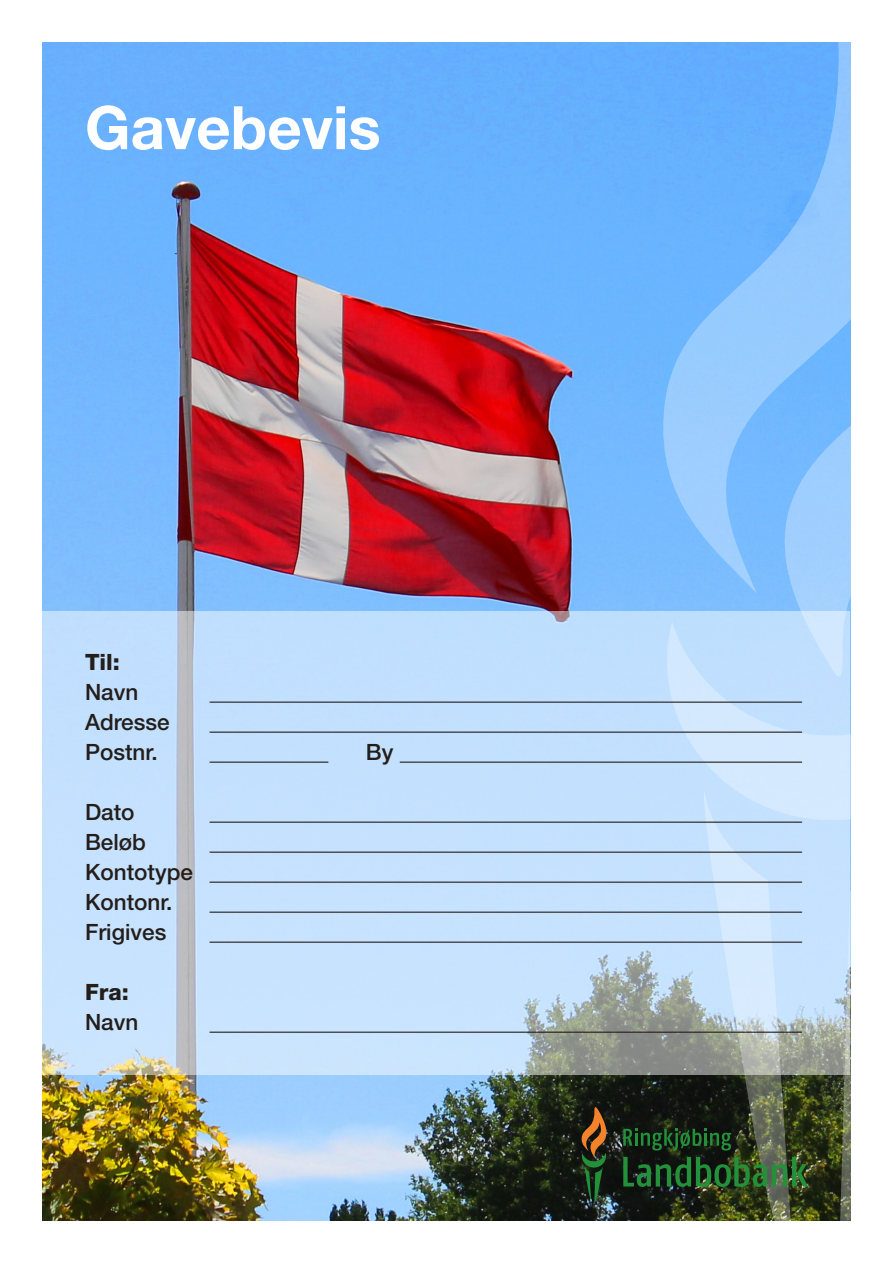
<style>
.page{position:relative;width:893px;height:1263px;background:#fff}
.page>*{position:absolute;margin:0;border:0;box-sizing:border-box;transform-origin:0 0}
.t1{font:700 60px "Helvetica Neue LT Std";color:#fff}
.t2{font:500 22.5px "Helvetica Neue LT Std";color:#241e1b}
.t3{font:800 22.5px "Helvetica Neue LT Std";color:#241e1b}
</style>
<div class="page">
<img style="left:43px;top:43px;width:795px;height:1177px">
<svg style="left:838px;top:811px;width:13px;height:410px;background:#626c57"></svg>
<img style="left:698px;top:1075px;width:96px;height:146px">
<svg style="left:663px;top:42px;width:188px;height:642px;background:#7dbdfd"></svg>
<svg style="left:43px;top:611px;width:807px;height:464px;background:#c2dcf5"></svg>
<hr style="left:210px;top:701px;width:592px;height:2px;background:#241e1b">
<hr style="left:210px;top:731px;width:592px;height:2px;background:#241e1b">
<hr style="left:210px;top:761px;width:118px;height:2px;background:#241e1b">
<hr style="left:400px;top:761px;width:402px;height:2px;background:#241e1b">
<hr style="left:210px;top:821px;width:592px;height:2px;background:#241e1b">
<hr style="left:210px;top:851px;width:592px;height:2px;background:#241e1b">
<hr style="left:210px;top:881px;width:592px;height:2px;background:#241e1b">
<hr style="left:210px;top:911px;width:592px;height:2px;background:#241e1b">
<hr style="left:210px;top:941px;width:592px;height:2px;background:#241e1b">
<hr style="left:210px;top:1031px;width:592px;height:2px;background:#241e1b">
<svg style="left:582px;top:1103px;width:24px;height:99px;background:#474220"></svg>
<img style="left:623px;top:1157px;width:185px;height:30px">
<svg style="left:623px;top:1129px;width:108px;height:21px;background:#17411e"></svg>
<p class="t1" style="left:85px;top:91px;width:297px">Gavebevis</p>
<p class="t3" style="left:85px;top:648px;width:37px">Til:</p>
<p class="t2" style="left:85px;top:678px;width:55px">Navn</p>
<p class="t2" style="left:85px;top:708px;width:86px">Adresse</p>
<p class="t2" style="left:85px;top:738px;width:74px">Postnr.</p>
<p class="t2" style="left:366px;top:738px;width:29px">By</p>
<p class="t2" style="left:85px;top:798px;width:51px">Dato</p>
<p class="t2" style="left:85px;top:828px;width:62px">Beløb</p>
<p class="t2" style="left:85px;top:858px;width:109px">Kontotype</p>
<p class="t2" style="left:85px;top:888px;width:89px">Kontonr.</p>
<p class="t2" style="left:85px;top:918px;width:83px">Frigives</p>
<p class="t3" style="left:85px;top:978px;width:45px">Fra:</p>
<p class="t2" style="left:85px;top:1008px;width:55px">Navn</p>
</div>
